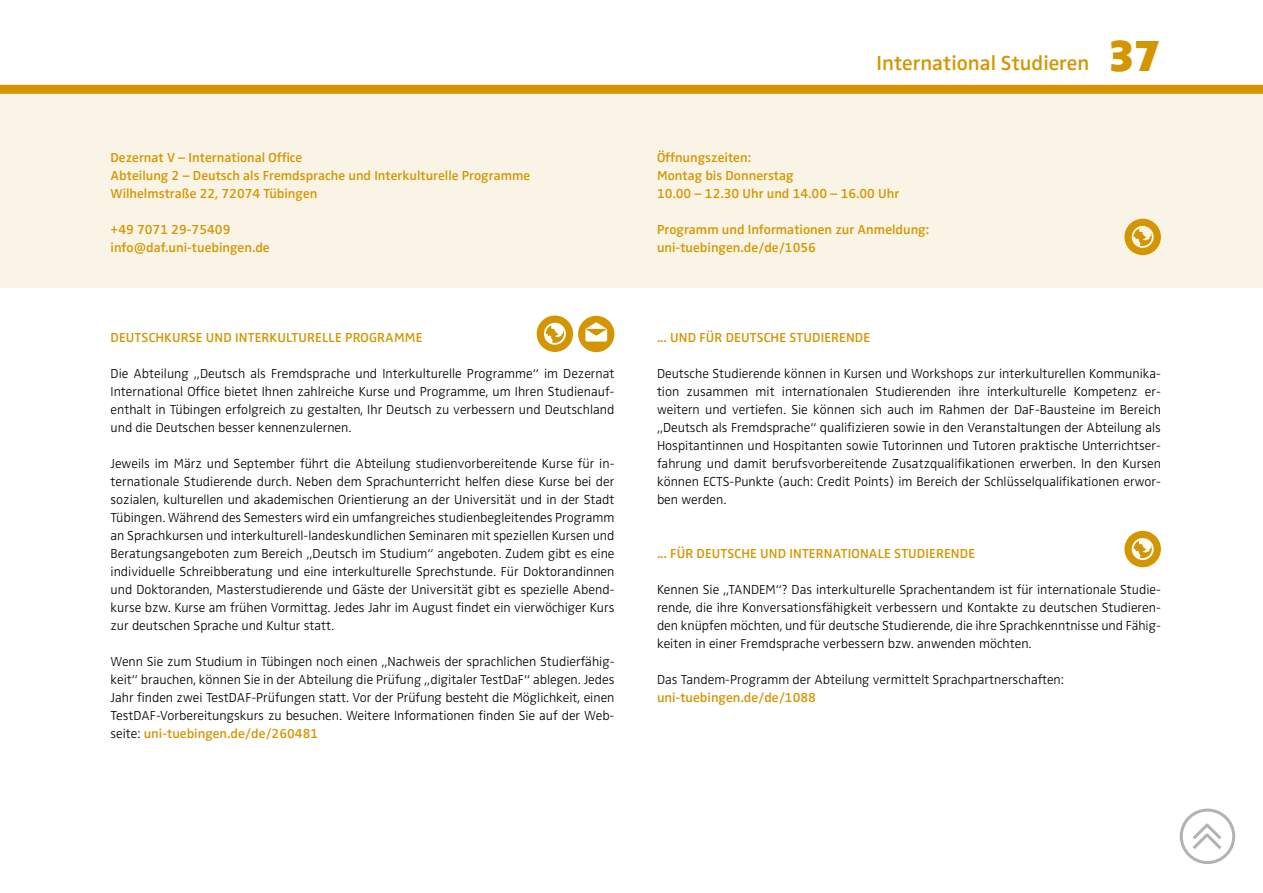
<style>
.page{position:relative;width:1263px;height:893px;background:#fff}
.page>*{position:absolute;margin:0;border:0;box-sizing:border-box;transform-origin:0 0}
.t1{font:600 21px "Zwo OT";color:#d49600}
.t2{font:300 13.5px/18px "Zwo OT";color:#000;text-align:justify}
.t3{font:600 13.5px/18px "Zwo OT";color:#d49600}
.s1{font-weight:600;color:#d49600}
.s2{font-weight:900;font-size:45px}
</style>
<div class="page">
<div style="left:0;top:85px;width:1263px;height:9px;background:#d49600"></div>
<svg style="left:1181px;top:810px;width:53px;height:53px"></svg>
<div style="left:1180px;top:809px;width:55px;height:55px;border:3px solid #b3b2b2;border-radius:50%"></div>
<svg style="left:1189px;top:820px;width:35px;height:32px"></svg>
<div style="left:0;top:92px;width:1263px;height:196px;background:#faf4e6"></div>
<svg style="left:537px;top:315px;width:77px;height:37px"></svg>
<svg style="left:1124px;top:531px;width:37px;height:36px"></svg>
<svg style="left:1124px;top:219px;width:37px;height:36px"></svg>
<p class="t3" style="left:111px;top:149px;width:421px">Dezernat V – International Office<br>Abteilung 2 – Deutsch als Fremdsprache und Interkulturelle Programme<br>Wilhelmstraße 22, 72074 Tübingen</p>
<p class="t3" style="left:111px;top:221px;width:161px">+49 7071 29-75409 info@daf.uni-tuebingen.de</p>
<p class="t3" style="left:111px;top:329px;width:313px">DEUTSCHKURSE UND INTERKULTURELLE PROGRAMME</p>
<p class="t2" style="left:111px;top:365px;width:505px">Die Abteilung „Deutsch als Fremdsprache und Interkulturelle Programme“ im Dezernat International Office bietet Ihnen zahlreiche Kurse und Programme, um Ihren Studienauf&shy;enthalt in Tübingen erfolgreich zu gestalten, Ihr Deutsch zu verbessern und Deutschland und die Deutschen besser kennenzulernen.</p>
<p class="t2" style="left:111px;top:455px;width:505px">Jeweils im März und September führt die Abteilung studienvorbereitende Kurse für in&shy;ternationale Studierende durch. Neben dem Sprachunterricht helfen diese Kurse bei der sozialen, kulturellen und akademischen Orientierung an der Universität und in der Stadt Tübingen. Während des Semesters wird ein umfangreiches studienbegleitendes Programm an Sprachkursen und interkulturell-landeskundlichen Seminaren mit speziellen Kursen und Beratungsangeboten zum Bereich „Deutsch im Studium“ angeboten. Zudem gibt es eine individuelle Schreibberatung und eine interkulturelle Sprechstunde. Für Doktorandinnen und Doktoranden, Masterstudierende und Gäste der Universität gibt es spezielle Abend&shy;kurse bzw. Kurse am frühen Vormittag. Jedes Jahr im August findet ein vierwöchiger Kurs zur deutschen Sprache und Kultur statt.</p>
<p class="t2" style="left:111px;top:653px;width:505px">Wenn Sie zum Studium in Tübingen noch einen „Nachweis der sprachlichen Studierfähig&shy;keit“ brauchen, können Sie in der Abteilung die Prüfung „digitaler TestDaF“ ablegen. Jedes Jahr finden zwei TestDAF-Prüfungen statt. Vor der Prüfung besteht die Möglichkeit, einen TestDAF -Vorbereitungskurs zu besuchen. Weitere Informationen finden Sie auf der Web&shy;seite: <span class="s1">uni-tuebingen.de/de/260481</span></p>
<h1 class="t1" style="left:877px;top:51px;width:285px">International Studieren <span class="s2">37</span></h1>
<p class="t3" style="left:657px;top:149px;width:244px">Öffnungszeiten:<br>Montag bis Donnerstag<br>10.00 – 12.30 Uhr und 14.00 – 16.00 Uhr</p>
<p class="t3" style="left:657px;top:221px;width:274px">Programm und Informationen zur Anmeldung: uni-tuebingen.de/de/1056</p>
<p class="t3" style="left:657px;top:329px;width:215px">... UND FÜR DEUTSCHE STUDIERENDE</p>
<p class="t2" style="left:657px;top:365px;width:505px">Deutsche Studierende können in Kursen und Workshops zur interkulturellen Kommunika&shy;tion zusammen mit internationalen Studierenden ihre interkulturelle Kompetenz er&shy;weitern und vertiefen. Sie können sich auch im Rahmen der DaF-Bausteine im Bereich „Deutsch als Fremdsprache“ qualifizieren sowie in den Veranstaltungen der Abteilung als Hospitantinnen und Hospitanten sowie Tutorinnen und Tutoren praktische Unterrichtser&shy;fahrung und damit berufsvorbereitende Zusatzqualifikationen erwerben. In den Kursen können ECTS-Punkte (auch: Credit Points) im Bereich der Schlüsselqualifikationen erwor&shy;ben werden.</p>
<p class="t3" style="left:657px;top:545px;width:320px">... FÜR DEUTSCHE UND INTERNATIONALE STUDIERENDE</p>
<p class="t2" style="left:657px;top:581px;width:505px">Kennen Sie „TANDEM“? Das interkulturelle Sprachentandem ist für internationale Studie&shy;rende, die ihre Konversationsfähigkeit verbessern und Kontakte zu deutschen Studieren&shy;den knüpfen möchten, und für deutsche Studierende, die ihre Sprachkenntnisse und Fähig&shy;keiten in einer Fremdsprache verbessern bzw. anwenden möchten.</p>
<p class="t2" style="left:657px;top:671px;width:408px">Das Tandem-Programm der Abteilung vermittelt Sprachpartnerschaften:</p>
<p class="t3" style="left:657px;top:689px;width:160px">uni-tuebingen.de/de/1088</p>
</div>
